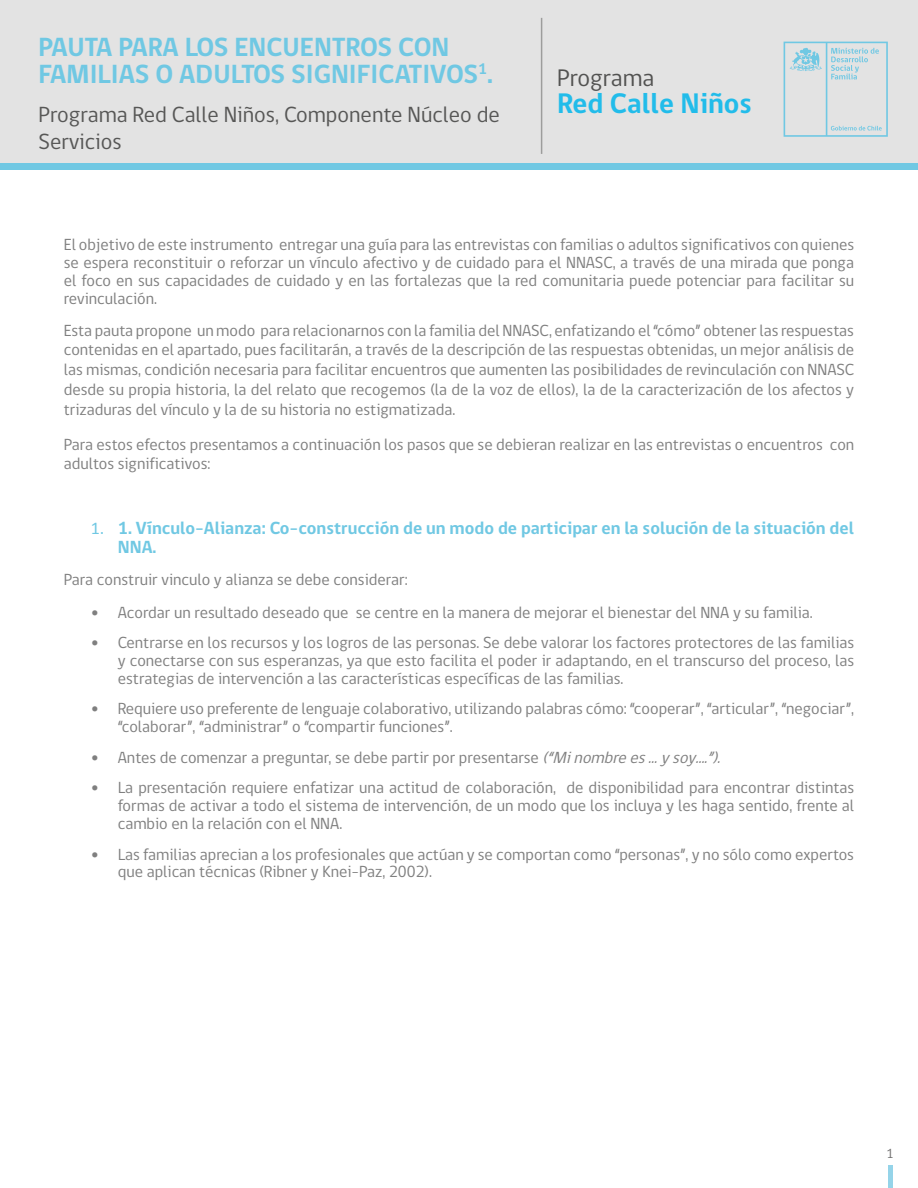
<style>
.page{position:relative;width:918px;height:1188px;background:#fff}
.page>*{position:absolute;margin:0;border:0;box-sizing:border-box;transform-origin:0 0}
.t1{font:700 29.1px "gob CL";color:#22bcea}
.t2{font:700 27px/27px "gob CL";color:#70c8e3}
.t3{font:24.6px "gob CL";color:#525251}
.t4{font:22.5px/27px "gob CL";color:#575756}
.t5{font:700 18px/19.4px "gob CL";color:#70c8e3}
.t6{font:16.5px/17.9px "gob CL";color:#7f7f7f;text-align:justify}
.t7{font:13.5px "gob CL";color:#706f6f}
.s1{font-family:"Calibri";font-weight:400}
.s2{font-family:"Calibri"}
.s3{font-style:italic}
</style>
<div class="page">
<div style="left:888px;top:1166px;width:5px;height:22px;background:#95d4e9"></div>
<div style="left:0;top:0;width:918px;height:167px;background:#e3e3e3"></div>
<svg style="left:784px;top:42px;width:104px;height:95px"></svg>
<div style="left:0;top:164px;width:918px;height:6px;background:#70c8e3"></div>
<hr style="left:541px;top:18px;width:1px;height:136px;background:#9d9d9c">
<h2 class="t2" style="left:39px;top:35px;width:456px">PAUTA PARA LOS ENCUENTROS CON<br>FAMILIAS O ADULTOS SIGNIFICATIVOS<sup>1</sup>.</h2>
<h3 class="t4" style="left:39px;top:102px;width:463px">Programa Red Calle Niños, Componente Núcleo de<br>Servicios</h3>
<h3 class="t3" style="left:557px;top:61px;width:99px">Programa</h3>
<h1 class="t1" style="left:557px;top:83px;width:196px">Red Calle Niños</h1>
<p class="t6" style="left:64px;top:236px;width:792px">El objetivo de este instrumento entregar una guía para las entrevistas con familias o adultos significativos con quienes se espera reconstituir o reforzar un vínculo afectivo y de cuidado para el NNASC, a través de una mirada que ponga el foco en sus capacidades de cuidado y en las fortalezas que la red comunitaria puede potenciar para facilitar su revinculación.</p>
<p class="t6" style="left:64px;top:321px;width:792px;line-height:19.8px">Esta pauta propone un modo para relacionarnos con la familia del NNASC, enfatizando el “cómo” obtener las respuestas contenidas en el apartado, pues facilitarán, a través de la descripción de las respuestas obtenidas, un mejor análisis de las mismas, condición necesaria para facilitar encuentros que aumenten las posibilidades de revinculación con NNASC desde su propia historia, la del relato que recogemos (la de la voz de ellos), la de la caracterización de los afectos y trizaduras del vínculo y la de su historia no estigmatizada.</p>
<p class="t6" style="left:64px;top:435px;width:792px;line-height:19.8px">Para estos efectos presentamos a continuación los pasos que se debieran realizar en las entrevistas o encuentros con adultos significativos:</p>
<p class="t5" style="left:118px;top:518px;width:738px;text-indent:-27px"><span class="s1">1.</span> 1. Vínculo-Alianza: Co-construcción de un modo de participar en la solución de la situación del<br>NNA.</p>
<p class="t6" style="left:64px;top:571px;width:346px">Para construir vinculo y alianza se debe considerar:</p>
<p class="t6" style="left:91px;top:604px;width:724px"><span class="s2">•</span> Acordar un resultado deseado que se centre en la manera de mejorar el bienestar del NNA y su familia.</p>
<p class="t6" style="left:118px;top:634px;width:738px;text-indent:-27px"><span class="s2">•</span> Centrarse en los recursos y los logros de las personas. Se debe valorar los factores protectores de las familias y conectarse con sus esperanzas, ya que esto facilita el poder ir adaptando, en el transcurso del proceso, las estrategias de intervención a las características específicas de las familias.</p>
<p class="t6" style="left:118px;top:700px;width:738px;text-indent:-27px"><span class="s2">•</span> Requiere uso preferente de lenguaje colaborativo, utilizando palabras cómo: “cooperar”, “articular”, “negociar”, “colaborar”, “administrar” o “compartir funciones”.</p>
<p class="t6" style="left:91px;top:749px;width:636px"><span class="s2">•</span> Antes de comenzar a preguntar, se debe partir por presentarse <span class="s3">(“Minombrees…ysoy….”).</span></p>
<p class="t6" style="left:118px;top:779px;width:738px;text-indent:-27px"><span class="s2">•</span> La presentación requiere enfatizar una actitud de colaboración, de disponibilidad para encontrar distintas formas de activar a todo el sistema de intervención, de un modo que los incluya y les haga sentido, frente al cambio en la relación con el NNA.</p>
<p class="t6" style="left:118px;top:846px;width:738px;text-indent:-27px"><span class="s2">•</span> Las familias aprecian a los profesionales que actúan y se comportan como “personas”, y no sólo como expertos que aplican técnicas (Ribner y Knei-Paz, 2002).</p>
<p class="t7" style="left:887px;top:1144px;width:9px">1</p>
</div>
